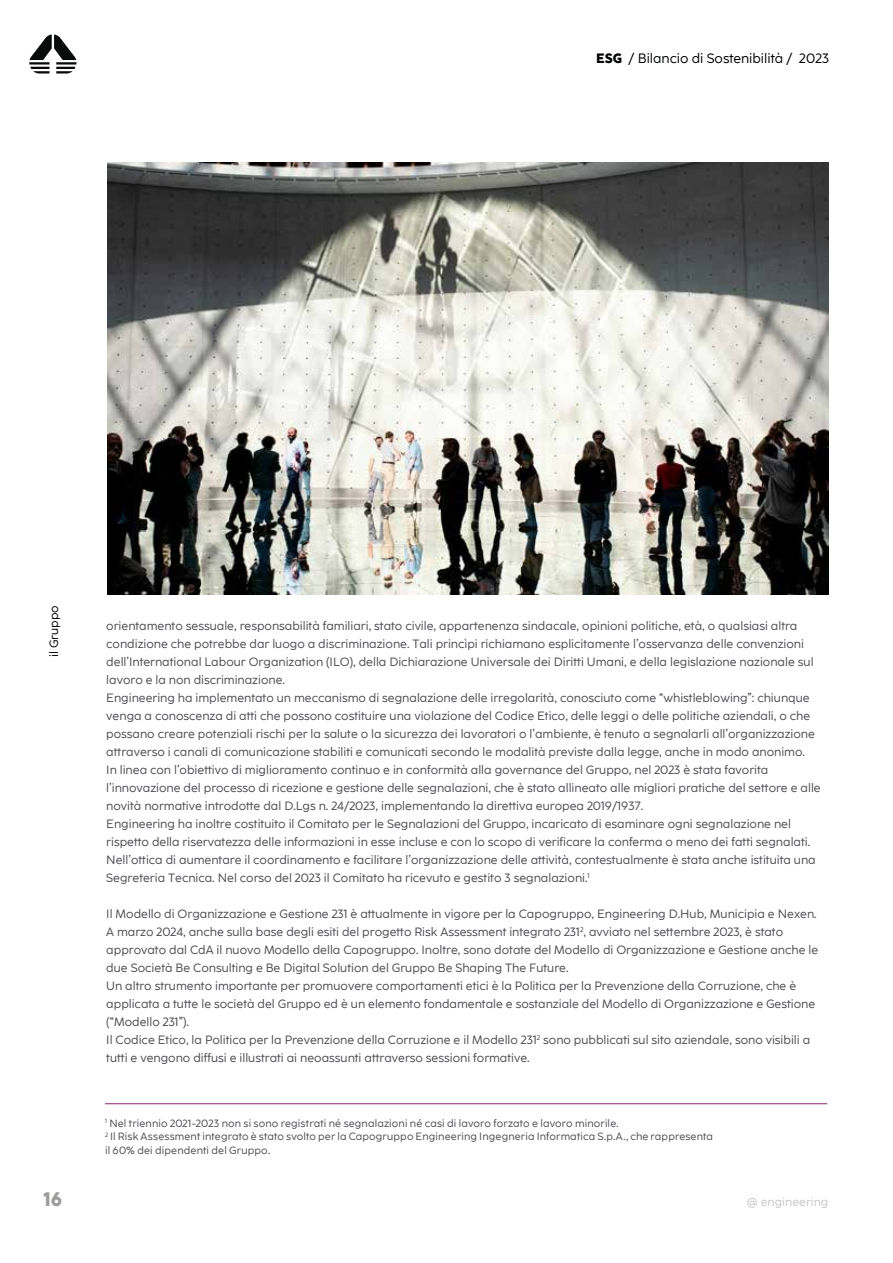
<style>
.page{position:relative;width:893px;height:1263px;background:#fff}
.page>*{position:absolute;margin:0;border:0;box-sizing:border-box;transform-origin:0 0}
.t1{font:800 19.5px "Coco Eng";color:#9d9d9c}
.t2{font:13.5px "Coco Eng";color:#010202}
.t3{font:12px/18px "Coco Eng";color:#4b4a4f}
.t4{font:12px "Coco Eng";color:#c6c6c6}
.t5{font:12px "Coco Eng";color:#010202}
.t6{font:10.5px/13.5px "Coco Eng";letter-spacing:.015em;color:#4b4a4f}
.s1{font-weight:800}
</style>
<div class="page">
<svg style="left:29px;top:34px;width:48px;height:40px"></svg>
<img style="left:107px;top:162px;width:721px;height:432px">
<hr style="left:105px;top:1103px;width:722px;height:1px;background:#8d1e74">
<p class="t2" style="left:596px;top:49px;width:235px"><span class="s1">ESG</span> / Bilancio di Sostenibilità / 2023</p>
<p class="t5" style="left:46px;top:657px;width:53px;rotate:-90deg">il Gruppo</p>
<h1 class="t1" style="left:44px;top:1185px;width:20px">16</h1>
<p class="t3" style="left:106px;top:616px;width:716px">orientamento sessuale, responsabilità familiari, stato civile, appartenenza sindacale, opinioni politiche, età, o qualsiasi altra condizione che potrebbe dar luogo a discriminazione. Tali princìpi richiamano esplicitamente l’osservanza delle convenzioni dell’International Labour Organization (ILO), della Dichiarazione Universale dei Diritti Umani, e della legislazione nazionale sul lavoro e la non discriminazione.<br>Engineering ha implementato un meccanismo di segnalazione delle irregolarità, conosciuto come “whistleblowing”: chiunque venga a conoscenza di atti che possono costituire una violazione del Codice Etico, delle leggi o delle politiche aziendali, o che possano creare potenziali rischi per la salute o la sicurezza dei lavoratori o l’ambiente, è tenuto a segnalarli all’organizzazione attraverso i canali di comunicazione stabiliti e comunicati secondo le modalità previste dalla legge, anche in modo anonimo.<br>In linea con l’obiettivo di miglioramento continuo e in conformità alla governance del Gruppo, nel 2023 è stata favorita l’innovazione del processo di ricezione e gestione delle segnalazioni, che è stato allineato alle migliori pratiche del settore e alle novità normative introdotte dal D.Lgs n. 24/2023, implementando la direttiva europea 2019/1937.<br>Engineering ha inoltre costituito il Comitato per le Segnalazioni del Gruppo, incaricato di esaminare ogni segnalazione nel rispetto della riservatezza delle informazioni in esse incluse e con lo scopo di verificare la conferma o meno dei fatti segnalati.<br>Nell’ottica di aumentare il coordinamento e facilitare l’organizzazione delle attività, contestualmente è stata anche istituita una Segreteria Tecnica. Nel corso del 2023 il Comitato ha ricevuto e gestito 3 segnalazioni.<sup>1</sup></p>
<p class="t3" style="left:106px;top:904px;width:713px">Il Modello di Organizzazione e Gestione 231 è attualmente in vigore per la Capogruppo, Engineering D.Hub, Municipia e Nexen.<br>A marzo 2024, anche sulla base degli esiti del progetto Risk Assessment integrato 231<sup>2</sup>, avviato nel settembre 2023, è stato approvato dal CdA il nuovo Modello della Capogruppo. Inoltre, sono dotate del Modello di Organizzazione e Gestione anche le due Società Be Consulting e Be Digital Solution del Gruppo Be Shaping The Future.<br>Un altro strumento importante per promuovere comportamenti etici è la Politica per la Prevenzione della Corruzione, che è applicata a tutte le società del Gruppo ed è un elemento fondamentale e sostanziale del Modello di Organizzazione e Gestione (“Modello 231”).<br>Il Codice Etico, la Politica per la Prevenzione della Corruzione e il Modello 231<sup>2</sup> sono pubblicati sul sito aziendale, sono visibili a tutti e vengono diffusi e illustrati ai neoassunti attraverso sessioni formative.</p>
<p class="t6" style="left:105px;top:1116px;width:610px"><sup>1</sup> Nel triennio 2021-2023 non si sono registrati né segnalazioni né casi di lavoro forzato e lavoro minorile.<br><sup>2</sup> Il Risk Assessment integrato è stato svolto per la Capogruppo Engineering Ingegneria Informatica S.p.A., che rappresenta il 60% dei dipendenti del Gruppo.</p>
<p class="t4" style="left:747px;top:1194px;width:83px">@ engineering</p>
</div>
